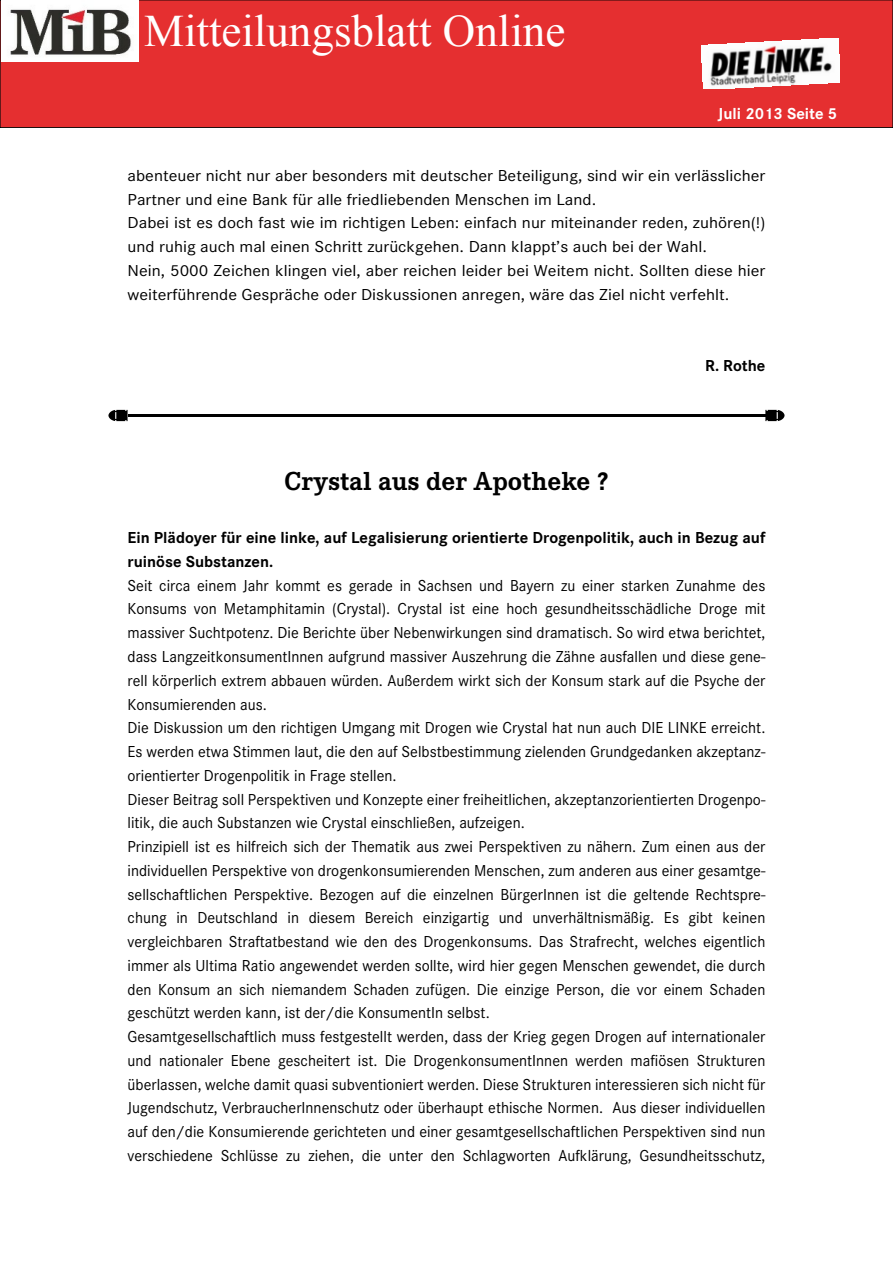
<style>
.page{position:relative;width:893px;height:1263px;background:#fff}
.page>*{position:absolute;margin:0;border:0;box-sizing:border-box;transform-origin:0 0}
.t1{font:45px "Times New Roman";color:#fff}
.t2{font:700 27px "Corporate E";color:#000}
.t3{font:16.5px/23.7px "Corporate S";color:#000}
.t4{font:16.5px/23.7px "Corporate S";color:#000;scale:1.09 1}
.t5{font:700 16.5px/23.7px "Corporate S";color:#000}
.t6{font:700 16.5px "Corporate S";color:#fff}
</style>
<div class="page">
<div style="left:0;top:0;width:893px;height:128px;background:#e52f30;border:1px solid #000"></div>
<img style="left:1px;top:0;width:138px;height:61px">
<img style="left:702px;top:39px;width:138px;height:50px">
<svg style="left:108px;top:410px;width:20px;height:11px"></svg>
<svg style="left:765px;top:410px;width:19px;height:11px"></svg>
<hr style="left:128px;top:414px;width:637px;height:3px;background:#000">
<h1 class="t1" style="left:144px;top:15px;width:423px">Mitteilungsblatt Online</h1>
<p class="t6" style="left:718px;top:104px;width:121px">Juli 2013 Seite 5</p>
<p class="t4" style="left:128px;top:163px;width:587px">abenteuer nicht nur aber besonders mit deutscher Beteiligung, sind wir ein verlässlicher Partner und eine Bank für alle friedliebenden Menschen im Land.<br>Dabei ist es doch fast wie im richtigen Leben: einfach nur miteinander reden, zuhören(!) und ruhig auch mal einen Schritt zurückgehen. Dann klappt’s auch bei der Wahl.<br>Nein, 5000 Zeichen klingen viel, aber reichen leider bei Weitem nicht. Sollten diese hier weiterführende Gespräche oder Diskussionen anregen, wäre das Ziel nicht verfehlt.</p>
<p class="t5" style="left:705px;top:354px;width:62px">R. Rothe</p>
<h2 class="t2" style="left:285px;top:465px;width:325px">Crystal aus der Apotheke ?</h2>
<p class="t5" style="left:128px;top:526px;width:639px">Ein Plädoyer für eine linke, auf Legalisierung orientierte Drogenpolitik, auch in Bezug auf ruinöse Substanzen.</p>
<p class="t3" style="left:128px;top:573px;width:639px">Seit circa einem Jahr kommt es gerade in Sachsen und Bayern zu einer starken Zunahme des Konsums von Metamphitamin (Crystal). Crystal ist eine hoch gesundheitsschädliche Droge mit massiver Suchtpotenz. Die Berichte über Nebenwirkungen sind dramatisch. So wird etwa berichtet, dass LangzeitkonsumentInnen aufgrund massiver Auszehrung die Zähne ausfallen und diese gene&shy;rell körperlich extrem abbauen würden. Außerdem wirkt sich der Konsum stark auf die Psyche der Konsumierenden aus.<br>Die Diskussion um den richtigen Umgang mit Drogen wie Crystal hat nun auch DIE LINKE erreicht.<br>Es werden etwa Stimmen laut, die den auf Selbstbestimmung zielenden Grundgedanken akzeptanz&shy;orientierter Drogenpolitik in Frage stellen.<br>Dieser Beitrag soll Perspektiven und Konzepte einer freiheitlichen, akzeptanzorientierten Drogenpo&shy;litik, die auch Substanzen wie Crystal einschließen, aufzeigen.<br>Prinzipiell ist es hilfreich sich der Thematik aus zwei Perspektiven zu nähern. Zum einen aus der individuellen Perspektive von drogenkonsumierenden Menschen, zum anderen aus einer gesamtge&shy;sellschaftlichen Perspektive. Bezogen auf die einzelnen BürgerInnen ist die geltende Rechtspre&shy;chung in Deutschland in diesem Bereich einzigartig und unverhältnismäßig. Es gibt keinen vergleichbaren Straftatbestand wie den des Drogenkonsums. Das Strafrecht, welches eigentlich immer als Ultima Ratio angewendet werden sollte, wird hier gegen Menschen gewendet, die durch den Konsum an sich niemandem Schaden zufügen. Die einzige Person, die vor einem Schaden geschützt werden kann, ist der/die KonsumentIn selbst.<br>Gesamtgesellschaftlich muss festgestellt werden, dass der Krieg gegen Drogen auf internationaler und nationaler Ebene gescheitert ist. Die DrogenkonsumentInnen werden mafiösen Strukturen überlassen, welche damit quasi subventioniert werden. Diese Strukturen interessieren sich nicht für Jugendschutz, VerbraucherInnenschutz oder überhaupt ethische Normen. Aus dieser individuellen auf den/die Konsumierende gerichteten und einer gesamtgesellschaftlichen Perspektiven sind nun verschiedene Schlüsse zu ziehen, die unter den Schlagworten Aufklärung, Gesundheitsschutz,</p>
</div>
